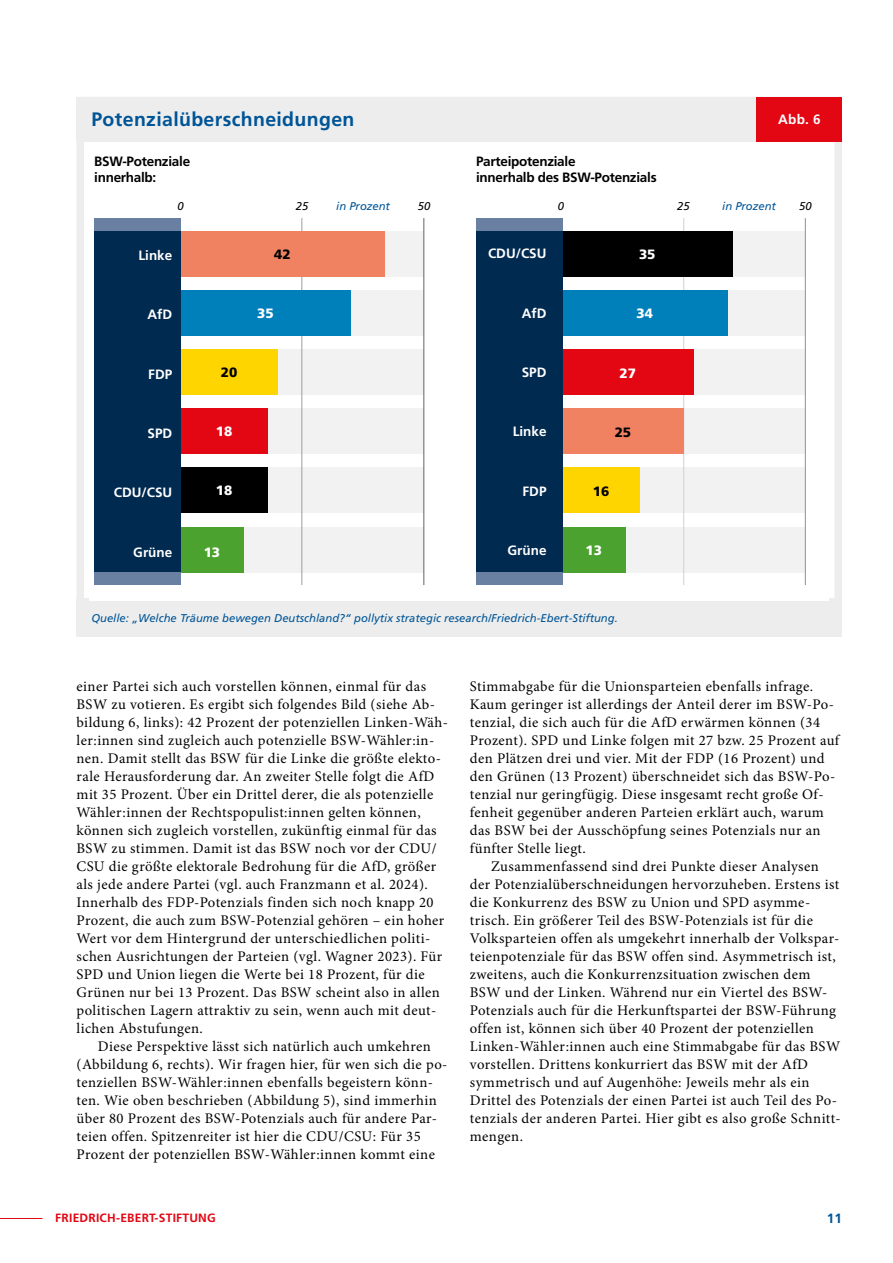
<style>
.page{position:relative;width:893px;height:1263px;background:#fff}
.page>*{position:absolute;margin:0;border:0;box-sizing:border-box;transform-origin:0 0}
.Infografik_-_Titel{font:700 19.5px "Frutiger LT Pro";letter-spacing:.02em;color:#005597}
.p_Fließtext_mit_Einzug{font:14.7px/18px "Minion Pro";letter-spacing:.03em;color:#000}
.t1{font:700 13.5px/16.5px "Frutiger LT Pro";letter-spacing:-.02em;color:#000}
.Infografik_-_Abb-Nr{font:700 13.5px "Frutiger LT Pro";color:#fff}
.t2{font:900 13.5px "Frutiger LT Pro";color:#fff}
.t3{font:900 13.5px "Frutiger LT Pro";color:#000}
.t4{font:700 13.5px "Frutiger LT Pro";color:#005597}
.t5{font:700 12px "Frutiger LT Pro";letter-spacing:.02em;color:#e30613}
.Infografik_-_Quelle_-_blau_kursiv{font:italic 11.25px "Frutiger LT Pro";color:#005597}
.t6{font:italic 11.25px "Frutiger LT Pro";color:#000}
</style>
<div class="page">
<hr style="left:0;top:1218px;width:43px;height:1px;background:#e30613">
<div style="left:77px;top:97px;width:765px;height:540px;background:#fff;border:8px solid #ededed"></div>
<div style="left:77px;top:598px;width:765px;height:39px;background:#ededed"></div>
<div style="left:77px;top:97px;width:765px;height:44px;background:#ededed"></div>
<div style="left:757px;top:97px;width:85px;height:44px;background:#e30613"></div>
<svg style="left:89px;top:218px;width:740px;height:383px"></svg>
<div style="left:180px;top:231px;width:243px;height:45px;background:#f2f2f2"></div>
<div style="left:562px;top:231px;width:243px;height:45px;background:#f2f2f2"></div>
<div style="left:180px;top:290px;width:243px;height:46px;background:#f2f2f2"></div>
<div style="left:562px;top:290px;width:243px;height:46px;background:#f2f2f2"></div>
<div style="left:180px;top:349px;width:243px;height:46px;background:#f2f2f2"></div>
<div style="left:562px;top:349px;width:243px;height:46px;background:#f2f2f2"></div>
<div style="left:180px;top:408px;width:243px;height:46px;background:#f2f2f2"></div>
<div style="left:562px;top:408px;width:243px;height:46px;background:#f2f2f2"></div>
<div style="left:180px;top:467px;width:243px;height:46px;background:#f2f2f2"></div>
<div style="left:562px;top:467px;width:243px;height:46px;background:#f2f2f2"></div>
<div style="left:180px;top:527px;width:243px;height:45px;background:#f2f2f2"></div>
<div style="left:562px;top:527px;width:243px;height:45px;background:#f2f2f2"></div>
<hr style="left:423px;top:218px;width:1px;height:367px;background:#646363">
<hr style="left:302px;top:218px;width:1px;height:367px;background:#9d9d9c">
<hr style="left:683px;top:218px;width:1px;height:367px;background:#d0d0d0">
<hr style="left:805px;top:218px;width:1px;height:367px;background:#9d9d9c">
<div style="left:562px;top:231px;width:170px;height:45px;background:#000"></div>
<div style="left:562px;top:290px;width:166px;height:46px;background:#0080bb"></div>
<div style="left:562px;top:349px;width:131px;height:46px;background:#e30613"></div>
<div style="left:562px;top:408px;width:122px;height:46px;background:#f08262"></div>
<div style="left:562px;top:468px;width:78px;height:45px;background:#ffd500"></div>
<div style="left:562px;top:527px;width:63px;height:45px;background:#4ca22f"></div>
<div style="left:180px;top:231px;width:205px;height:45px;background:#f08262"></div>
<div style="left:180px;top:290px;width:171px;height:46px;background:#0080bb"></div>
<div style="left:180px;top:349px;width:98px;height:46px;background:#ffd500"></div>
<div style="left:180px;top:408px;width:88px;height:46px;background:#e30613"></div>
<div style="left:180px;top:467px;width:88px;height:46px;background:#000"></div>
<div style="left:180px;top:527px;width:64px;height:45px;background:#4ca22f"></div>
<div style="left:94px;top:231px;width:86px;height:341px;background:#002a50"></div>
<div style="left:476px;top:231px;width:86px;height:341px;background:#002a50"></div>
<div style="left:94px;top:218px;width:86px;height:13px;background:#6a80a2"></div>
<div style="left:476px;top:218px;width:86px;height:13px;background:#6a80a2"></div>
<div style="left:94px;top:572px;width:86px;height:13px;background:#6a80a2"></div>
<div style="left:476px;top:572px;width:86px;height:13px;background:#6a80a2"></div>
<p class="Infografik_-_Titel" style="left:91px;top:108px;width:265px">Potenzialüberschneidungen</p>
<p class="Infografik_-_Abb-Nr" style="left:778px;top:111px;width:44px">Abb. 6</p>
<p class="t1" style="left:94px;top:153px;width:97px">BSW-Potenziale innerhalb:</p>
<p class="t1" style="left:476px;top:153px;width:182px">Parteipotenziale<br>innerhalb des BSW-Potenzials</p>
<p class="t6" style="left:178px;top:200px;width:8px">0</p>
<p class="t6" style="left:296px;top:200px;width:14px">25</p>
<p class="Infografik_-_Quelle_-_blau_kursiv" style="left:336px;top:200px;width:55px">in Prozent</p>
<p class="t6" style="left:418px;top:200px;width:14px">50</p>
<p class="t6" style="left:558px;top:200px;width:8px">0</p>
<p class="t6" style="left:677px;top:200px;width:14px">25</p>
<p class="Infografik_-_Quelle_-_blau_kursiv" style="left:722px;top:200px;width:55px">in Prozent</p>
<p class="t6" style="left:799px;top:200px;width:14px">50</p>
<p class="Infografik_-_Abb-Nr" style="left:138px;top:247px;width:35px">Linke</p>
<p class="Infografik_-_Abb-Nr" style="left:488px;top:245px;width:60px">CDU/CSU</p>
<p class="t3" style="left:274px;top:246px;width:18px">42</p>
<p class="t2" style="left:639px;top:246px;width:18px">35</p>
<p class="Infografik_-_Abb-Nr" style="left:148px;top:306px;width:26px">AfD</p>
<p class="t2" style="left:257px;top:305px;width:18px">35</p>
<p class="Infografik_-_Abb-Nr" style="left:522px;top:305px;width:26px">AfD</p>
<p class="t2" style="left:637px;top:305px;width:18px">34</p>
<p class="Infografik_-_Abb-Nr" style="left:148px;top:366px;width:26px">FDP</p>
<p class="t3" style="left:221px;top:364px;width:18px">20</p>
<p class="Infografik_-_Abb-Nr" style="left:522px;top:364px;width:26px">SPD</p>
<p class="t2" style="left:619px;top:365px;width:18px">27</p>
<p class="Infografik_-_Abb-Nr" style="left:147px;top:425px;width:26px">SPD</p>
<p class="t2" style="left:216px;top:423px;width:18px">18</p>
<p class="Infografik_-_Abb-Nr" style="left:513px;top:424px;width:35px">Linke</p>
<p class="t3" style="left:615px;top:424px;width:18px">25</p>
<p class="Infografik_-_Abb-Nr" style="left:114px;top:485px;width:60px">CDU/CSU</p>
<p class="t2" style="left:216px;top:482px;width:18px">18</p>
<p class="Infografik_-_Abb-Nr" style="left:523px;top:483px;width:26px">FDP</p>
<p class="t3" style="left:593px;top:483px;width:18px">16</p>
<p class="Infografik_-_Abb-Nr" style="left:133px;top:544px;width:41px">Grüne</p>
<p class="t2" style="left:204px;top:544px;width:18px">13</p>
<p class="Infografik_-_Abb-Nr" style="left:508px;top:542px;width:41px">Grüne</p>
<p class="t2" style="left:585px;top:542px;width:18px">13</p>
<p class="Infografik_-_Quelle_-_blau_kursiv" style="left:91px;top:611px;width:528px">Quelle: „Welche Träume bewegen Deutschland?“ pollytix strategic research/Friedrich-Ebert-Stiftung.</p>
<p class="p_Fließtext_mit_Einzug" style="left:77px;top:677px;width:373px">einer Partei sich auch vorstellen können, einmal für das BSW zu votieren. Es ergibt sich folgendes Bild (siehe Ab&shy;bildung 6, links): 42 Prozent der potenziellen Linken-Wäh&shy;ler:innen sind zugleich auch potenzielle BSW-Wähler:in&shy;nen. Damit stellt das BSW für die Linke die größte elekto&shy;rale Herausforderung dar. An zweiter Stelle folgt die AfD mit 35 Prozent. Über ein Drittel derer, die als potenzielle Wähler:innen der Rechtspopulist:innen gelten können, können sich zugleich vorstellen, zukünftig einmal für das BSW zu stimmen. Damit ist das BSW noch vor der CDU/ CSU die größte elektorale Bedrohung für die AfD, größer als jede andere Partei (vgl. auch Franzmann et al. 2024).<br>Innerhalb des FDP-Potenzials finden sich noch knapp 20<br>Prozent, die auch zum BSW-Potenzial gehören – ein hoher Wert vor dem Hintergrund der unterschiedlichen politi&shy;schen Ausrichtungen der Parteien (vgl. Wagner 2023). Für SPD und Union liegen die Werte bei 18 Prozent, für die Grünen nur bei 13 Prozent. Das BSW scheint also in allen politischen Lagern attraktiv zu sein, wenn auch mit deut&shy;lichen Abstufungen.</p>
<p class="p_Fließtext_mit_Einzug" style="left:77px;top:1037px;width:372px;text-indent:21px">Diese Perspektive lässt sich natürlich auch umkehren (Abbildung 6, rechts). Wir fragen hier, für wen sich die po&shy;tenziellen BSW-Wähler:innen ebenfalls begeistern könn&shy;ten. Wie oben beschrieben (Abbildung 5), sind immerhin über 80 Prozent des BSW-Potenzials auch für andere Par&shy;teien offen. Spitzenreiter ist hier die CDU/CSU: Für 35<br>Prozent der potenziellen BSW-Wähler:innen kommt eine</p>
<p class="p_Fließtext_mit_Einzug" style="left:470px;top:677px;width:371px">Stimmabgabe für die Unionsparteien ebenfalls infrage.<br>Kaum geringer ist allerdings der Anteil derer im BSW-Po&shy;tenzial, die sich auch für die AfD erwärmen können (34<br>Prozent). SPD und Linke folgen mit 27 bzw. 25 Prozent auf den Plätzen drei und vier. Mit der FDP (16 Prozent) und den Grünen (13 Prozent) überschneidet sich das BSW-Po&shy;tenzial nur geringfügig. Diese insgesamt recht große Of&shy;fenheit gegenüber anderen Parteien erklärt auch, warum das BSW bei der Ausschöpfung seines Potenzials nur an fünfter Stelle liegt.</p>
<p class="p_Fließtext_mit_Einzug" style="left:470px;top:857px;width:372px;text-indent:21px">Zusammenfassend sind drei Punkte dieser Analysen der Potenzialüberschneidungen hervorzuheben. Erstens ist die Konkurrenz des BSW zu Union und SPD asymme&shy;trisch. Ein größerer Teil des BSW-Potenzials ist für die Volksparteien offen als umgekehrt innerhalb der Volkspar&shy;teienpotenziale für das BSW offen sind. Asymmetrisch ist, zweitens, auch die Konkurrenzsituation zwischen dem BSW und der Linken. Während nur ein Viertel des BSW-Potenzials auch für die Herkunftspartei der BSW-Führung offen ist, können sich über 40 Prozent der potenziellen Linken-Wähler:innen auch eine Stimmabgabe für das BSW vorstellen. Drittens konkurriert das BSW mit der AfD symmetrisch und auf Augenhöhe: Jeweils mehr als ein Drittel des Potenzials der einen Partei ist auch Teil des Po&shy;tenzials der anderen Partei. Hier gibt es also große Schnitt&shy;mengen.</p>
<p class="t5" style="left:55px;top:1210px;width:162px">FRIEDRICH-EBERT-STIFTUNG</p>
<p class="t4" style="left:827px;top:1210px;width:17px">11</p>
</div>
